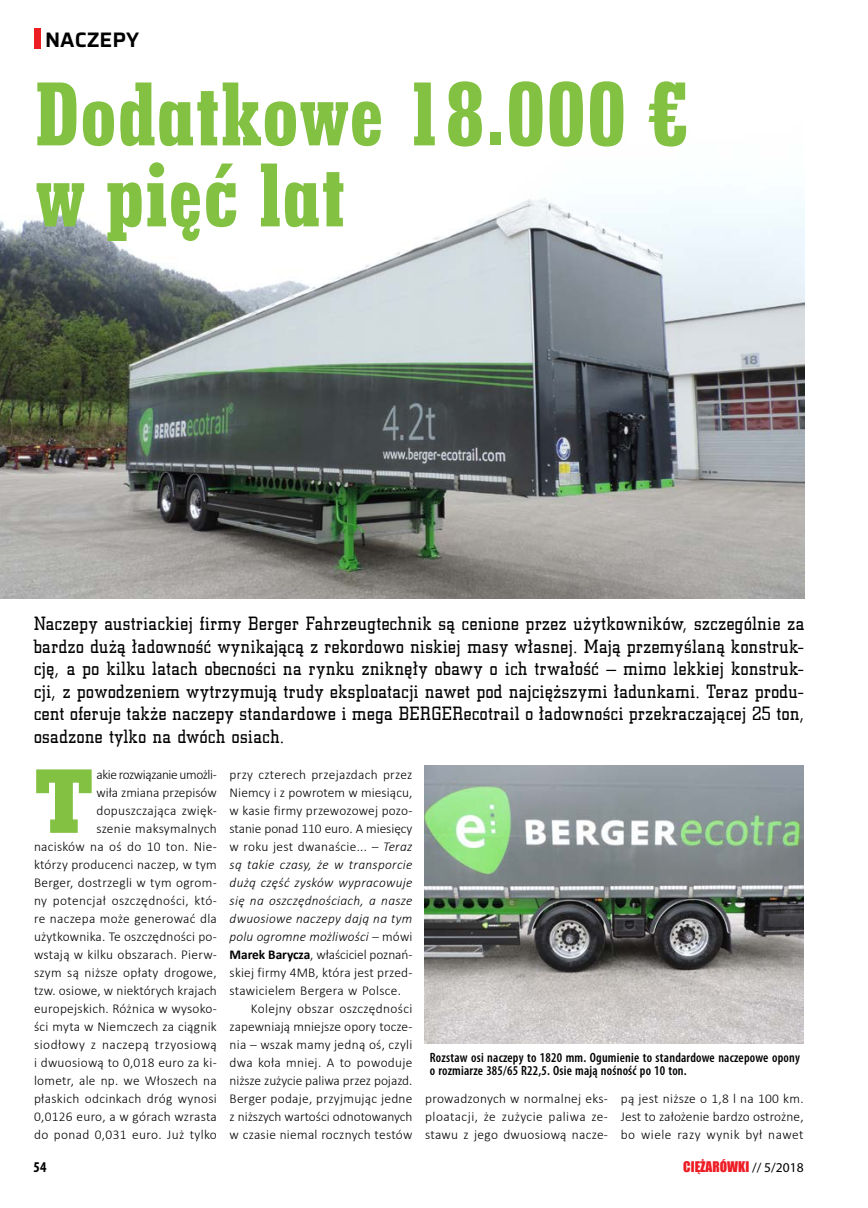
<style>
.page{position:relative;width:868px;height:1208px;background:#fff}
.page>*{position:absolute;margin:0;border:0;box-sizing:border-box;transform-origin:0 0}
.t1{font:91.35px "Square Slab 711 Bd EU";color:#82c141}
.t2{font:84px/81px "Stymie X Bd Cn EU";color:#82c141}
.t3{font:600 21px "Saira";color:#000}
.t4{font:19.5px/22.5px "Square Slab 711 Lt EU";letter-spacing:.03em;color:#000;text-align:justify}
.t5{font:700 condensed 15px "Myriad Pro";color:#000}
.t6{font:300 13.5px/18px "Calibri";letter-spacing:.02em;color:#000;text-align:justify}
.t7{font:italic 300 13.5px "Calibri";letter-spacing:.02em;color:#000}
.t8{font:600 condensed 13.5px/13.5px "Myriad Pro";letter-spacing:.015em;color:#000}
.t9{font:300 13.5px "Calibri";color:#000}
.t10{font:300 13.5px "Calibri";letter-spacing:-.005em;color:#000}
.t11{font:13.5px "Impact";color:#ed1d24}
.s1{font-style:italic}
.s2{font-style:normal}
.s3{font-weight:700}
.s4{font-family:"Myriad Pro";color:#000}
</style>
<div class="page">
<div style="left:34px;top:28px;width:6px;height:21px;background:#ed1d24"></div>
<img style="left:0;top:198px;width:804px;height:401px">
<img style="left:424px;top:765px;width:379px;height:279px">
<h3 class="t3" style="left:45px;top:24px;width:95px">NACZEPY</h3>
<h2 class="t2" style="left:35px;top:73px;width:654px">Dodatkowe 18.000 € w pięć lat</h2>
<p class="t4" style="left:34px;top:612px;width:771px">Naczepy austriackiej firmy Berger Fahrzeugtechnik są cenione przez użytkowników, szczególnie za bardzo dużą ładowność wynikającą z rekordowo niskiej masy własnej. Mają przemyślaną konstruk&shy;cję, a po kilku latach obecności na rynku zniknęły obawy o ich trwałość – mimo lekkiej konstruk&shy;cji, z powodzeniem wytrzymują trudy eksploatacji nawet pod najcięższymi ładunkami. Teraz produ&shy;cent oferuje także naczepy standardowe i mega BERGERecotrail o ładowności przekraczającej 25 ton, osadzone tylko na dwóch osiach.</p>
<h1 class="t1" style="left:34px;top:745px;width:61px">T</h1>
<p class="t6" style="left:34px;top:765px;width:184px;text-align:right">akie rozwiązanie umożli-<br>wiła zmiana przepisów dopuszczająca zwięk-<br>szenie maksymalnych<br>nacisków na oś do 10 ton. Nie&shy;którzy producenci naczep, w tym<br>Berger, dostrzegli w tym ogrom&shy;ny potencjał oszczędności, któ&shy;re naczepa może generować dla użytkownika. Te oszczędności po&shy;wstają w kilku obszarach. Pierw&shy;szym są niższe opłaty drogowe, tzw. osiowe, w niektórych krajach europejskich. Różnica w wysoko&shy;ści myta w Niemczech za ciągnik siodłowy z naczepą trzyosiową i dwuosiową to 0,018 euro za ki&shy;lometr, ale np. we Włoszech na płaskich odcinkach dróg wynosi<br>0,0126 euro, a w górach wzrasta do ponad 0,031 euro. Już tylko</p>
<p class="t6" style="left:229px;top:765px;width:184px">przy czterech przejazdach przez</p>
<p class="t6" style="left:229px;top:783px;width:184px">Niemcy i z powrotem w miesiącu,</p>
<p class="t6" style="left:229px;top:801px;width:184px">w kasie firmy przewozowej pozo-</p>
<p class="t9" style="left:229px;top:820px;width:184px">stanie ponad 110 euro. A miesięcy</p>
<p class="t6" style="left:229px;top:837px;width:184px">w roku jest dwanaście... <span class="s1">– Teraz</span></p>
<p class="t7" style="left:229px;top:856px;width:184px">są takie czasy, że w transporcie</p>
<p class="t7" style="left:229px;top:874px;width:184px">dużą część zysków wypracowuje</p>
<p class="t7" style="left:229px;top:892px;width:184px">się na oszczędnościach, a nasze</p>
<p class="t7" style="left:229px;top:910px;width:184px">dwuosiowe naczepy dają na tym</p>
<p class="t7" style="left:229px;top:928px;width:184px">polu ogromne możliwości – <span class="s2">mówi</span></p>
<p class="t10" style="left:229px;top:946px;width:184px"><span class="s3">Marek Barycza</span>, właściciel poznań-</p>
<p class="t6" style="left:229px;top:963px;width:184px">skiej firmy 4MB, która jest przed-</p>
<p class="t6" style="left:229px;top:981px;width:173px">stawicielem Bergera w Polsce.</p>
<p class="t6" style="left:251px;top:999px;width:163px">Kolejny obszar oszczędności</p>
<p class="t6" style="left:229px;top:1017px;width:184px">zapewniają mniejsze opory tocze-</p>
<p class="t6" style="left:229px;top:1035px;width:184px">nia – wszak mamy jedną oś, czyli</p>
<p class="t6" style="left:229px;top:1053px;width:184px">dwa koła mniej. A to powoduje</p>
<p class="t9" style="left:229px;top:1072px;width:184px">niższe zużycie paliwa przez pojazd.</p>
<p class="t6" style="left:229px;top:1089px;width:184px">Berger podaje, przyjmując jedne</p>
<p class="t9" style="left:229px;top:1108px;width:184px">z niższych wartości odnotowanych</p>
<p class="t6" style="left:229px;top:1125px;width:184px">w czasie niemal rocznych testów</p>
<p class="t8" style="left:430px;top:1050px;width:371px">Rozstaw osi naczepy to 1820 mm. Ogumienie to standardowe naczepowe opony o rozmiarze 385/65 R22,5. Osie mają nośność po 10 ton.</p>
<p class="t6" style="left:425px;top:1089px;width:184px">prowadzonych w normalnej eks&shy;ploatacji, że zużycie paliwa ze&shy;stawu z jego dwuosiową nacze-</p>
<p class="t6" style="left:620px;top:1089px;width:184px">pą jest niższe o 1,8 l na 100 km.<br>Jest to założenie bardzo ostrożne, bo wiele razy wynik był nawet</p>
<p class="t5" style="left:34px;top:1157px;width:14px">54</p>
<p class="t11" style="left:683px;top:1156px;width:122px">CIĘŻARÓWKI <span class="s4">// 5/2018</span></p>
</div>
